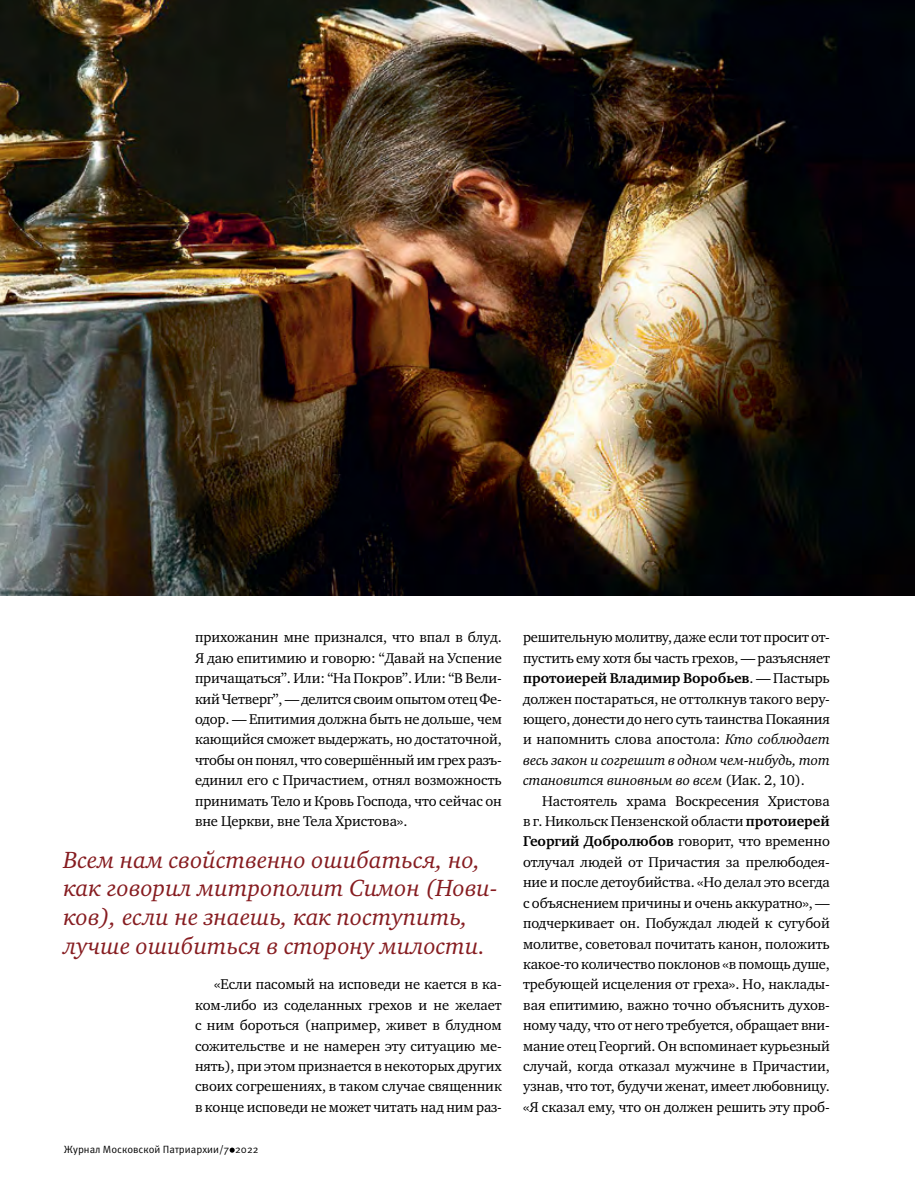
<style>
.page{position:relative;width:915px;height:1191px;background:#fff}
.page>*{position:absolute;margin:0;border:0;box-sizing:border-box;transform-origin:0 0}
.t1{font:italic 24px/28.8px "Charter ITC";color:#861c20}
.t2{font:14.55px/20.4px "Charter ITC";letter-spacing:-.005em;color:#000;text-align:justify}
.t3{font:10.5px "Meta Pro";color:#000}
.s1{font-weight:700}
.s2{font-style:italic}
</style>
<div class="page">
<svg style="left:229px;top:1147px;width:5px;height:5px"></svg>
<img style="left:0;top:0;width:914px;height:595px">
<p class="t2" style="left:195px;top:627px;width:308px">прихожанин мне признался, что впал в блуд.<br>Я даю епитимию и говорю: “Давай на Успение причащаться”. Или: “На Покров”. Или: “В Вели&shy;кий Четверг”, — делится своим опытом отец Фе&shy;одор. — Епитимия должна быть не дольше, чем кающийся сможет выдержать, но достаточной, чтобы он понял, что совершённый им грех разъ&shy;единил его с Причастием, отнял возможность принимать Тело и Кровь Господа, что сейчас он вне Церкви, вне Тела Христова».</p>
<h1 class="t1" style="left:63px;top:845px;width:436px">Всем нам свойственно ошибаться, но, как говорил митрополит Симон (Нови&shy;ков), если не знаешь, как поступить, лучше ошибиться в сторону милости.</h1>
<p class="t2" style="left:195px;top:974px;width:308px;text-indent:19px">«Если пасомый на исповеди не кается в ка&shy;ком-либо из соделанных грехов и не желает с ним бороться (например, живет в блудном сожительстве и не намерен эту ситуацию ме&shy;нять), при этом признается в некоторых других своих согрешениях, в таком случае священник в конце исповеди не может читать над ним раз-</p>
<p class="t3" style="left:64px;top:1142px;width:196px">Журнал Московской Патриархии/7 2022</p>
<p class="t2" style="left:523px;top:627px;width:308px">решительную молитву, даже если тот просит от&shy;пустить ему хотя бы часть грехов, — разъясняет <span class="s1">протоиерей Владимир Воробьев</span>. — Пастырь должен постараться, не оттолкнув такого веру&shy;ющего, донести до него суть таинства Покаяния и напомнить слова апостола: <span class="s2">Кто соблюдает весь закон и согрешит в одном чем-нибудь, тот становится виновным во всем</span> (Иак. 2, 10).</p>
<p class="t2" style="left:523px;top:790px;width:308px;text-indent:19px">Настоятель храма Воскресения Христова в г. Никольск Пензенской области <span class="s1">протоиерей Георгий Добролюбов</span> говорит, что временно отлучал людей от Причастия за прелюбодея&shy;ние и после детоубийства. «Но делал это всегда с объяснением причины и очень аккуратно», — подчеркивает он. Побуждал людей к сугубой молитве, советовал почитать канон, положить какое-то количество поклонов «в помощь душе, требующей исцеления от греха». Но, наклады&shy;вая епитимию, важно точно объяснить духов&shy;ному чаду, что от него требуется, обращает вни&shy;мание отец Георгий. Он вспоминает курьезный случай, когда отказал мужчине в Причастии, узнав, что тот, будучи женат, имеет любовницу. «Я сказал ему, что он должен решить эту проб-</p>
</div>
